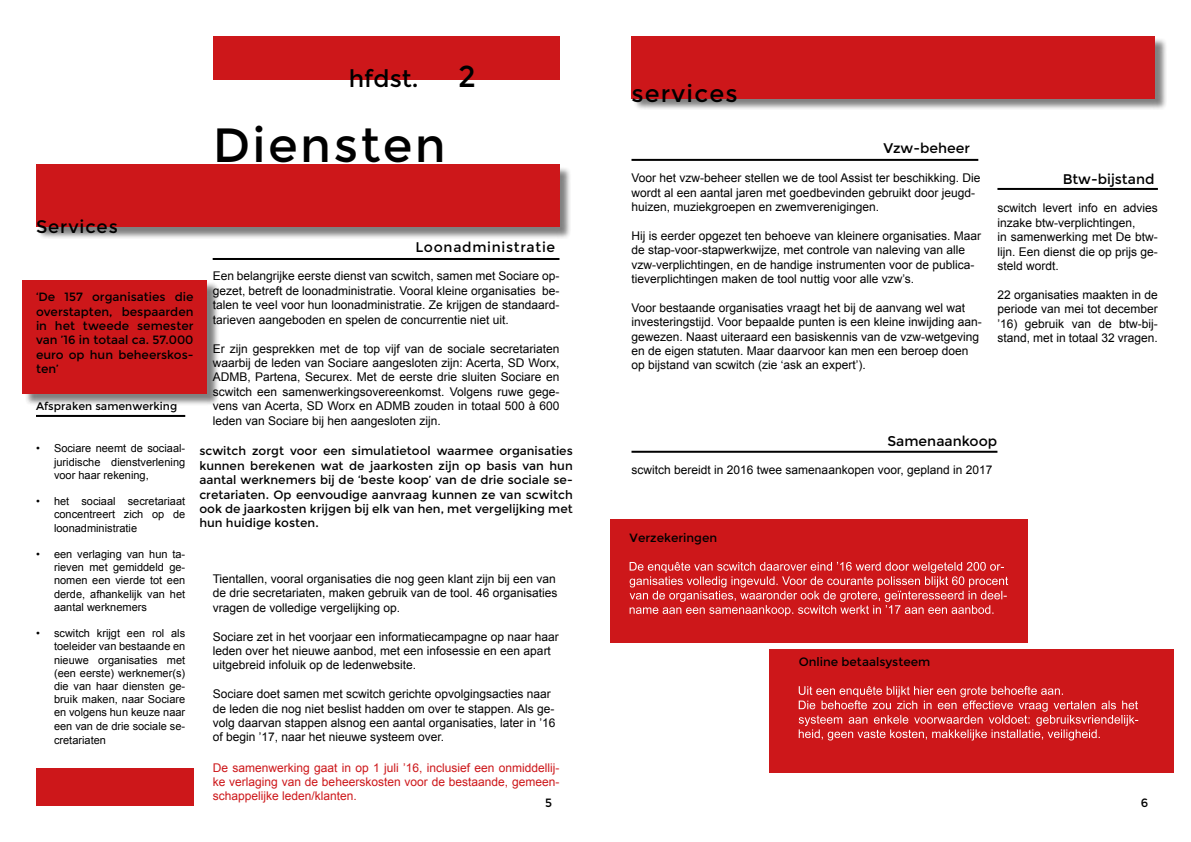
<style>
.page{position:relative;width:1191px;height:842px;background:#fff}
.page>*{position:absolute;margin:0;border:0;box-sizing:border-box;transform-origin:0 0}
.t1{font:48px "Montserrat";letter-spacing:.05em;color:#000}
.t2{font:30px "Montserrat";color:#000}
.t3{font:24px "Montserrat";letter-spacing:.05em;color:#000}
.t4{font:18px "Montserrat";letter-spacing:.05em;color:#000}
.t5{font:14px "Montserrat";color:#000}
.t6{font:14px "Montserrat";letter-spacing:.05em;color:#000}
.t7{font:12px/14.4px "Arial";color:#000}
.t8{font:12px/14.4px "Montserrat";color:#000;text-align:justify}
.t9{font:12px/14.4px "Arial";color:#cd171a;text-align:justify}
.t10{font:11px/13.2px "Arial";color:#000;text-align:justify}
.t11{font:11px "Montserrat";color:#000}
</style>
<div class="page">
<div style="left:38px;top:166px;width:534px;height:73px;background:#000;opacity:.5"></div>
<div style="left:36px;top:164px;width:523px;height:63px;background:#cd171a"></div>
<div style="left:213px;top:36px;width:346px;height:43px;background:#cd171a"></div>
<div style="left:24px;top:282px;width:195px;height:125px;background:#000;opacity:.5"></div>
<div style="left:23px;top:280px;width:184px;height:114px;background:#cd171a"></div>
<div style="left:633px;top:38px;width:534px;height:73px;background:#000;opacity:.5"></div>
<div style="left:631px;top:36px;width:524px;height:62px;background:#cd171a"></div>
<div style="left:36px;top:769px;width:157px;height:37px;background:#cd171a"></div>
<div style="left:769px;top:649px;width:405px;height:123px;background:#cd171a"></div>
<hr style="left:36px;top:415px;width:149px;height:2px;background:#000">
<hr style="left:213px;top:258px;width:346px;height:2px;background:#000">
<hr style="left:631px;top:159px;width:347px;height:2px;background:#000">
<div style="left:609px;top:520px;width:418px;height:123px;background:#cd171a"></div>
<svg style="left:798px;top:686px;width:340px;height:54px"></svg>
<svg style="left:629px;top:562px;width:379px;height:54px"></svg>
<hr style="left:997px;top:188px;width:160px;height:2px;background:#000">
<hr style="left:631px;top:451px;width:366px;height:2px;background:#000">
<h3 class="t3" style="left:349px;top:64px;width:71px">hfdst.</h3>
<h2 class="t2" style="left:458px;top:59px;width:19px">2</h2>
<h3 class="t4" style="left:36px;top:216px;width:83px">Services</h3>
<h1 class="t1" style="left:213px;top:117px;width:235px">Diensten</h1>
<p class="t6" style="left:415px;top:239px;width:141px">Loonadministratie</p>
<p class="t7" style="left:213px;top:269px;width:348px;text-align:justify">Een belangrijke eerste dienst van scwitch, samen met Sociare op&shy;gezet, betreft de loonadministratie. Vooral kleine organisaties be&shy;talen te veel voor hun loonadministratie. Ze krijgen de standaard&shy;tarieven aangeboden en spelen de concurrentie niet uit.</p>
<p class="t7" style="left:213px;top:341px;width:348px;text-align:justify">Er zijn gesprekken met de top vijf van de sociale secretariaten waarbij de leden van Sociare aangesloten zijn: Acerta, SD Worx, ADMB, Partena, Securex. Met de eerste drie sluiten Sociare en scwitch een samenwerkingsovereenkomst. Volgens ruwe gege&shy;vens van Acerta, SD Worx en ADMB zouden in totaal 500 à 600 leden van Sociare bij hen aangesloten zijn.</p>
<p class="t8" style="left:36px;top:290px;width:159px">‘De 157 organisaties die overstapten, bespaarden in het tweede semester van ’16 in totaal ca. 57.000 euro op hun beheerskos&shy;ten’</p>
<p class="t11" style="left:36px;top:400px;width:143px">Afspraken samenwerking</p>
<p class="t10" style="left:54px;top:442px;width:133px;text-indent:-18px">• Sociare neemt de sociaal&shy;juridische dienstverlening voor haar rekening,</p>
<p class="t10" style="left:54px;top:495px;width:133px;text-indent:-18px">• het sociaal secretariaat concentreert zich op de loonadministratie</p>
<p class="t10" style="left:54px;top:548px;width:133px;text-indent:-18px">• een verlaging van hun ta&shy;rieven met gemiddeld ge&shy;nomen een vierde tot een derde, afhankelijk van het aantal werknemers</p>
<p class="t10" style="left:54px;top:627px;width:133px;text-indent:-18px">• scwitch krijgt een rol als toeleider van bestaande en nieuwe organisaties met (een eerste) werknemer(s) die van haar diensten ge&shy;bruik maken, naar Sociare en volgens hun keuze naar een van de drie sociale se-</p>
<p class="t10" style="left:54px;top:734px;width:53px">cretariaten</p>
<p class="t8" style="left:199px;top:444px;width:375px">scwitch zorgt voor een simulatietool waarmee organisaties kunnen berekenen wat de jaarkosten zijn op basis van hun aantal werknemers bij de ‘beste koop’ van de drie sociale se&shy;cretariaten. Op eenvoudige aanvraag kunnen ze van scwitch ook de jaarkosten krijgen bij elk van hen, met vergelijking met hun huidige kosten.</p>
<p class="t7" style="left:213px;top:572px;width:346px">Tientallen, vooral organisaties die nog geen klant zijn bij een van de drie secretariaten, maken gebruik van de tool. 46 organisaties vragen de volledige vergelijking op.</p>
<p class="t7" style="left:213px;top:629px;width:348px">Sociare zet in het voorjaar een informatiecampagne op naar haar leden over het nieuwe aanbod, met een infosessie en een apart uitgebreid infoluik op de ledenwebsite.</p>
<p class="t7" style="left:213px;top:687px;width:344px">Sociare doet samen met scwitch gerichte opvolgingsacties naar de leden die nog niet beslist hadden om over te stappen. Als ge&shy;volg daarvan stappen alsnog een aantal organisaties, later in ’16 of begin ’17, naar het nieuwe systeem over.</p>
<h3 class="t3" style="left:631px;top:79px;width:108px">services</h3>
<p class="t5" style="left:883px;top:140px;width:88px">Vzw-beheer</p>
<p class="t7" style="left:631px;top:171px;width:350px">Voor het vzw-beheer stellen we de tool Assist ter beschikking. Die wordt al een aantal jaren met goedbevinden gebruikt door jeugd&shy;huizen, muziekgroepen en zwemverenigingen.</p>
<p class="t7" style="left:631px;top:228px;width:351px">Hij is eerder opgezet ten behoeve van kleinere organisaties. Maar de stap-voor-stapwerkwijze, met controle van naleving van alle vzw-verplichtingen, en de handige instrumenten voor de publica&shy;tieverplichtingen maken de tool nuttig voor alle vzw’s.</p>
<p class="t7" style="left:631px;top:300px;width:352px">Voor bestaande organisaties vraagt het bij de aanvang wel wat investeringstijd. Voor bepaalde punten is een kleine inwijding aan&shy;gewezen. Naast uiteraard een basiskennis van de vzw-wetgeving en de eigen statuten. Maar daarvoor kan men een beroep doen op bijstand van scwitch (zie ‘ask an expert’).</p>
<p class="t5" style="left:1062px;top:171px;width:93px">Btw-bijstand</p>
<p class="t7" style="left:997px;top:201px;width:162px">scwitch levert info en advies inzake btw-verplichtingen,<br>in samenwerking met De btw&shy;lijn. Een dienst die op prijs ge&shy;steld wordt.</p>
<p class="t7" style="left:997px;top:288px;width:162px;text-align:justify">22 organisaties maakten in de periode van mei tot december ’16) gebruik van de btw-bij&shy;stand, met in totaal 32 vragen.</p>
<p class="t5" style="left:887px;top:432px;width:111px">Samenaankoop</p>
<p class="t7" style="left:631px;top:463px;width:362px">scwitch bereidt in 2016 twee samenaankopen voor, gepland in 2017</p>
<p class="t8" style="left:629px;top:530px;width:89px">Verzekeringen</p>
<p class="t8" style="left:798px;top:655px;width:133px">Online betaalsysteem</p>
<p class="t9" style="left:213px;top:760px;width:348px">De samenwerking gaat in op 1 juli ’16, inclusief een onmiddellij&shy;ke verlaging van de beheerskosten voor de bestaande, gemeen&shy;schappelijke leden/klanten.</p>
<p class="t8" style="left:545px;top:795px;width:8px">5</p>
<p class="t8" style="left:1140px;top:795px;width:9px">6</p>
</div>
